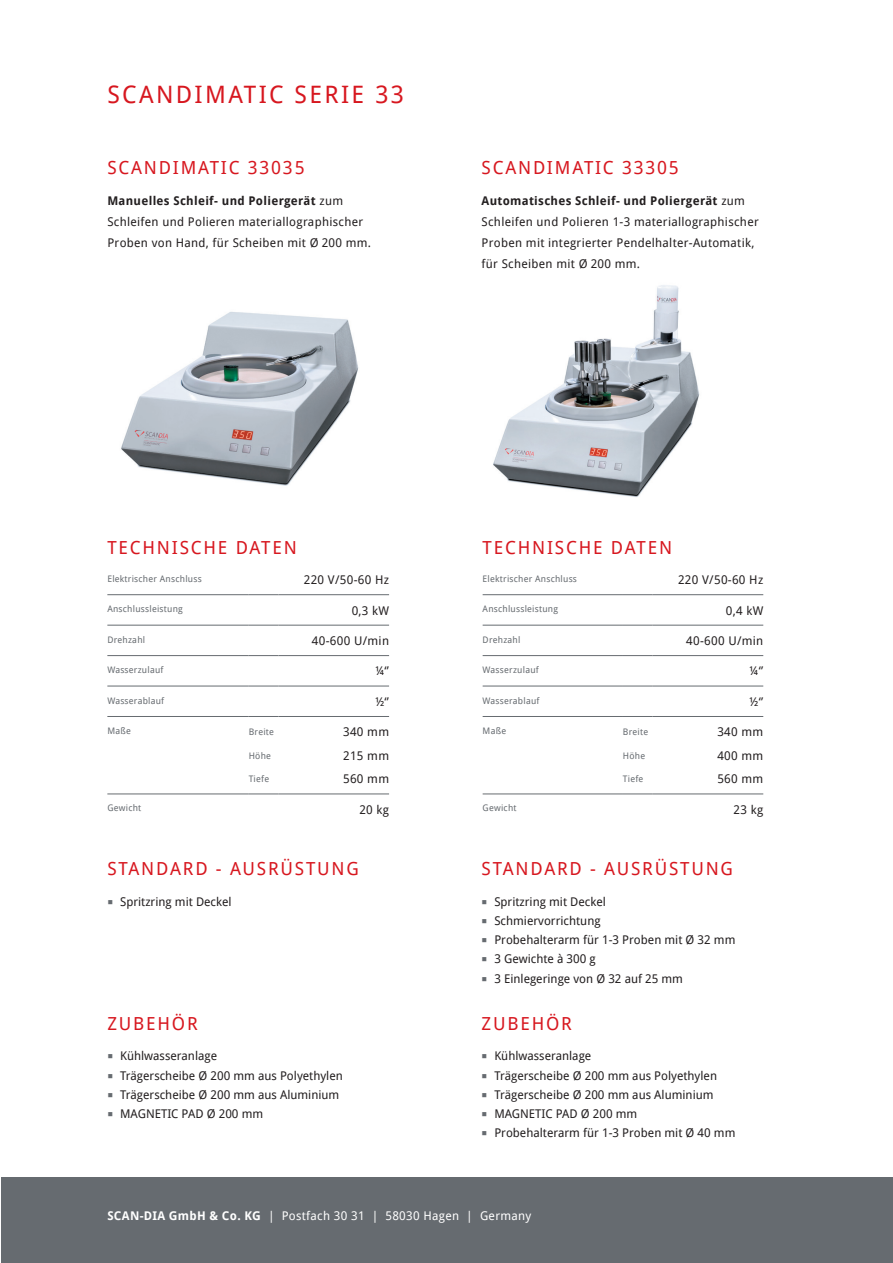
<style>
.page{position:relative;width:893px;height:1263px;background:#fff}
.page>*{position:absolute;margin:0;border:0;box-sizing:border-box;transform-origin:0 0}
.t1{font:24px "Droid Sans";letter-spacing:.1em;color:#d7171f}
.t2{font:18px "Droid Sans";letter-spacing:.1em;color:#d7171f}
.t3{font:12px/19.2px "Droid Sans";color:#231f20}
.t4{font:12px/21px "Droid Sans";letter-spacing:.025em;color:#231f20}
.t5{font:12px "Droid Sans";letter-spacing:.025em;color:#fff}
.t6{font:9px "Droid Sans";letter-spacing:.025em;color:#666b70}
.s1{font-weight:700}
</style>
<div class="page">
<img style="left:121px;top:312px;width:238px;height:174px">
<img style="left:493px;top:285px;width:207px;height:212px">
<hr style="left:107px;top:594px;width:142px;height:1px;background:#666b70">
<hr style="left:249px;top:594px;width:30px;height:1px;background:#666b70">
<hr style="left:279px;top:594px;width:110px;height:1px;background:#666b70">
<hr style="left:483px;top:594px;width:140px;height:1px;background:#666b70">
<hr style="left:623px;top:594px;width:30px;height:1px;background:#666b70">
<hr style="left:653px;top:594px;width:110px;height:1px;background:#666b70">
<hr style="left:107px;top:625px;width:142px;height:1px;background:#666b70">
<hr style="left:249px;top:625px;width:30px;height:1px;background:#666b70">
<hr style="left:279px;top:625px;width:110px;height:1px;background:#666b70">
<hr style="left:483px;top:625px;width:140px;height:1px;background:#666b70">
<hr style="left:623px;top:625px;width:30px;height:1px;background:#666b70">
<hr style="left:653px;top:625px;width:110px;height:1px;background:#666b70">
<hr style="left:107px;top:655px;width:142px;height:1px;background:#666b70">
<hr style="left:249px;top:655px;width:30px;height:1px;background:#666b70">
<hr style="left:279px;top:655px;width:110px;height:1px;background:#666b70">
<hr style="left:483px;top:655px;width:140px;height:1px;background:#666b70">
<hr style="left:623px;top:655px;width:30px;height:1px;background:#666b70">
<hr style="left:653px;top:655px;width:110px;height:1px;background:#666b70">
<hr style="left:107px;top:686px;width:142px;height:1px;background:#666b70">
<hr style="left:249px;top:686px;width:30px;height:1px;background:#666b70">
<hr style="left:279px;top:686px;width:110px;height:1px;background:#666b70">
<hr style="left:483px;top:686px;width:140px;height:1px;background:#666b70">
<hr style="left:623px;top:686px;width:30px;height:1px;background:#666b70">
<hr style="left:653px;top:686px;width:110px;height:1px;background:#666b70">
<hr style="left:483px;top:716px;width:140px;height:1px;background:#666b70">
<hr style="left:623px;top:716px;width:30px;height:1px;background:#666b70">
<hr style="left:653px;top:716px;width:110px;height:1px;background:#666b70">
<hr style="left:483px;top:794px;width:140px;height:1px;background:#666b70">
<hr style="left:623px;top:794px;width:30px;height:1px;background:#666b70">
<hr style="left:653px;top:794px;width:110px;height:1px;background:#666b70">
<hr style="left:107px;top:716px;width:142px;height:1px;background:#666b70">
<hr style="left:249px;top:716px;width:30px;height:1px;background:#666b70">
<hr style="left:279px;top:716px;width:110px;height:1px;background:#666b70">
<hr style="left:107px;top:794px;width:142px;height:1px;background:#666b70">
<hr style="left:249px;top:794px;width:30px;height:1px;background:#666b70">
<hr style="left:279px;top:794px;width:110px;height:1px;background:#666b70">
<div style="left:1px;top:1178px;width:892px;height:85px;background:#666b70"></div>
<p class="t1" style="left:107px;top:80px;width:298px">SCANDIMATIC SERIE 33</p>
<p class="t2" style="left:107px;top:156px;width:199px">SCANDIMATIC 33035</p>
<p class="t2" style="left:482px;top:156px;width:199px">SCANDIMATIC 33305</p>
<p class="t4" style="left:107px;top:190px;width:265px"><span class="s1">Manuelles Schleif- und Poliergerät</span> zum<br>Schleifen und Polieren materiallographischer<br>Proben von Hand, für Scheiben mit Ø 200 mm.</p>
<p class="t4" style="left:482px;top:190px;width:279px"><span class="s1">Automatisches Schleif- und Poliergerät</span> zum Schleifen und Polieren 1-3 materiallographischer Proben mit integrierter Pendelhalter-Automatik, für Scheiben mit Ø 200 mm.</p>
<p class="t2" style="left:107px;top:536px;width:191px">TECHNISCHE DATEN</p>
<p class="t2" style="left:483px;top:536px;width:191px">TECHNISCHE DATEN</p>
<p class="t6" style="left:107px;top:573px;width:96px">Elektrischer Anschluss</p>
<p class="t3" style="left:304px;top:570px;width:87px">220 V/50-60 Hz</p>
<p class="t6" style="left:483px;top:573px;width:96px">Elektrischer Anschluss</p>
<p class="t3" style="left:678px;top:570px;width:87px">220 V/50-60 Hz</p>
<p class="t6" style="left:107px;top:603px;width:77px">Anschlussleistung</p>
<p class="t3" style="left:352px;top:601px;width:39px">0,3 kW</p>
<p class="t6" style="left:483px;top:603px;width:77px">Anschlussleistung</p>
<p class="t3" style="left:726px;top:601px;width:39px">0,4 kW</p>
<p class="t6" style="left:107px;top:634px;width:39px">Drehzahl</p>
<p class="t3" style="left:312px;top:631px;width:79px">40-600 U/min</p>
<p class="t6" style="left:483px;top:634px;width:39px">Drehzahl</p>
<p class="t3" style="left:686px;top:631px;width:79px">40-600 U/min</p>
<p class="t6" style="left:107px;top:664px;width:58px">Wasserzulauf</p>
<p class="t3" style="left:375px;top:661px;width:15px">¼‘’</p>
<p class="t6" style="left:483px;top:664px;width:58px">Wasserzulauf</p>
<p class="t3" style="left:750px;top:661px;width:15px">¼‘’</p>
<p class="t6" style="left:107px;top:695px;width:58px">Wasserablauf</p>
<p class="t3" style="left:375px;top:692px;width:15px">½‘’</p>
<p class="t6" style="left:483px;top:695px;width:58px">Wasserablauf</p>
<p class="t3" style="left:750px;top:692px;width:15px">½‘’</p>
<p class="t6" style="left:107px;top:725px;width:25px">Maße</p>
<p class="t6" style="left:249px;top:726px;width:27px">Breite</p>
<p class="t6" style="left:249px;top:750px;width:24px">Höhe</p>
<p class="t6" style="left:249px;top:773px;width:22px">Tiefe</p>
<p class="t3" style="left:343px;top:720px;width:47px;line-height:23.5px;text-align:justify">340 mm 215 mm 560 mm</p>
<p class="t6" style="left:483px;top:725px;width:25px">Maße</p>
<p class="t6" style="left:623px;top:726px;width:27px">Breite</p>
<p class="t3" style="left:717px;top:720px;width:47px;line-height:23.5px;text-align:justify">340 mm 400 mm 560 mm</p>
<p class="t6" style="left:623px;top:750px;width:24px">Höhe</p>
<p class="t6" style="left:623px;top:773px;width:22px">Tiefe</p>
<p class="t6" style="left:107px;top:803px;width:35px">Gewicht</p>
<p class="t3" style="left:359px;top:800px;width:31px">20 kg</p>
<p class="t6" style="left:483px;top:803px;width:35px">Gewicht</p>
<p class="t3" style="left:734px;top:800px;width:31px">23 kg</p>
<p class="t2" style="left:107px;top:857px;width:253px">STANDARD - AUSRÜSTUNG</p>
<p class="t2" style="left:482px;top:857px;width:253px">STANDARD - AUSRÜSTUNG</p>
<p class="t3" style="left:120px;top:892px;width:113px">Spritzring mit Deckel</p>
<p class="t3" style="left:494px;top:892px;width:243px">Spritzring mit Deckel<br>Schmiervorrichtung<br>Probehalterarm für 1-3 Proben mit Ø 32 mm<br>3 Gewichte à 300 g<br>3 Einlegeringe von Ø 32 auf 25 mm</p>
<p class="t2" style="left:107px;top:1012px;width:92px">ZUBEHÖR</p>
<p class="t2" style="left:482px;top:1012px;width:92px">ZUBEHÖR</p>
<p class="t3" style="left:120px;top:1046px;width:224px">Kühlwasseranlage<br>Trägerscheibe Ø 200 mm aus Polyethylen<br>Trägerscheibe Ø 200 mm aus Aluminium<br>MAGNETIC PAD Ø 200 mm</p>
<p class="t3" style="left:494px;top:1046px;width:243px">Kühlwasseranlage<br>Trägerscheibe Ø 200 mm aus Polyethylen<br>Trägerscheibe Ø 200 mm aus Aluminium<br>MAGNETIC PAD Ø 200 mm<br>Probehalterarm für 1-3 Proben mit Ø 40 mm</p>
<p class="t5" style="left:107px;top:1209px;width:425px"><span class="s1">SCAN-DIA GmbH &amp; Co. KG</span> | Postfach 30 31 | 58030 Hagen | Germany</p>
</div>
